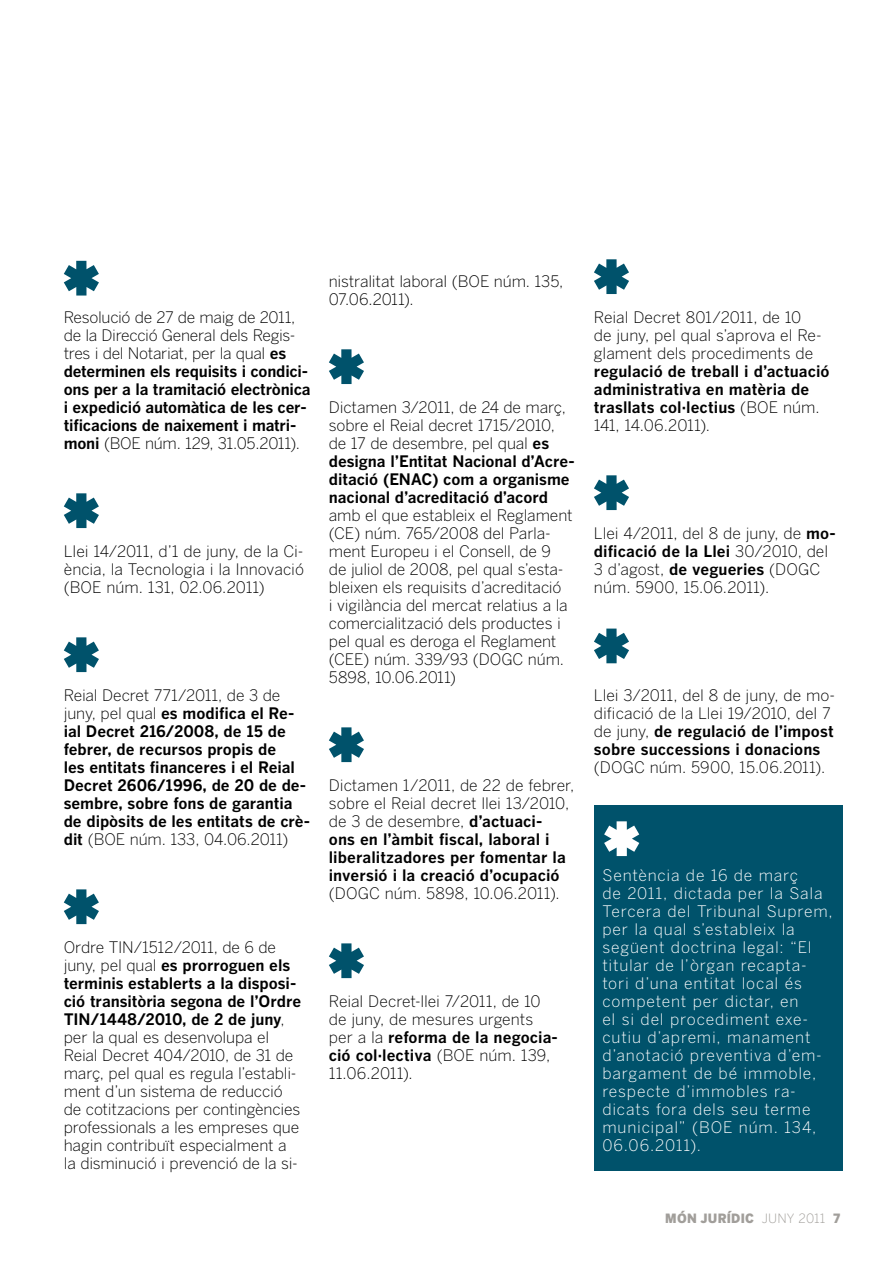
<style>
.page{position:relative;width:893px;height:1263px;background:#fff}
.page>*{position:absolute;margin:0;border:0;box-sizing:border-box;transform-origin:0 0}
.t1{font:300 15.75px/18px "Benton Gothic";letter-spacing:-.005em;color:#000}
.t2{font:700 15.75px/18px "Benton Gothic";letter-spacing:-.005em;color:#000}
.t3{font:300 15.75px/18px "Benton Gothic";letter-spacing:.05em;color:#fff}
.t4{font:900 12.75px "Benton Gothic";letter-spacing:.02em;color:#a19e9a}
.s1{font-weight:300}
.s2{font-weight:700}
</style>
<div class="page">
<div style="left:594px;top:805px;width:249px;height:366px;background:#00526b"></div>
<svg style="left:64px;top:261px;width:35px;height:35px"></svg>
<svg style="left:64px;top:493px;width:35px;height:35px"></svg>
<svg style="left:64px;top:637px;width:35px;height:35px"></svg>
<svg style="left:64px;top:889px;width:35px;height:35px"></svg>
<svg style="left:329px;top:349px;width:35px;height:35px"></svg>
<svg style="left:329px;top:727px;width:35px;height:35px"></svg>
<svg style="left:329px;top:943px;width:35px;height:35px"></svg>
<svg style="left:594px;top:259px;width:35px;height:35px"></svg>
<svg style="left:594px;top:475px;width:35px;height:35px"></svg>
<svg style="left:594px;top:629px;width:35px;height:34px"></svg>
<svg style="left:604px;top:821px;width:35px;height:35px"></svg>
<p class="t2" style="left:64px;top:307px;width:248px"><span class="s1">Resolució de 27 de maig de 2011, de la Direcció General dels Regis&shy;tres i del Notariat, per la qual</span> es determinen els requisits i condici&shy;ons per a la tramitació electrònica i expedició automàtica de les cer&shy;tificacions de naixement i matri&shy;moni <span class="s1">(BOE núm. 129, 31.05.2011).</span></p>
<p class="t1" style="left:64px;top:542px;width:242px;text-align:justify">Llei 14/2011, d’1 de juny, de la Ci&shy;ència, la Tecnologia i la Innovació (BOE núm. 131, 02.06.2011)</p>
<p class="t2" style="left:64px;top:685px;width:248px"><span class="s1">Reial Decret 771/2011, de 3 de juny, pel qual</span> es modifica el Re&shy;ial Decret 216/2008, de 15 de febrer, de recursos propis de<br>les entitats financeres i el Reial<br>Decret 2606/1996, de 20 de de&shy;sembre, sobre fons de garantia de dipòsits de les entitats de crè&shy;dit <span class="s1">(BOE núm. 133, 04.06.2011)</span></p>
<p class="t1" style="left:64px;top:938px;width:239px">Ordre TIN/1512/2011, de 6 de juny, pel qual <span class="s2">es prorroguen els terminis establerts a la disposi&shy;ció transitòria segona de l’Ordre<br>TIN/1448/2010, de 2 de juny</span>, per la qual es desenvolupa el<br>Reial Decret 404/2010, de 31 de març, pel qual es regula l’establi&shy;ment d’un sistema de reducció de cotitzacions per contingències professionals a les empreses que hagin contribuït especialment a la disminució i prevenció de la si-</p>
<p class="t1" style="left:329px;top:272px;width:236px">nistralitat laboral (BOE núm. 135,<br>07.06.2011).</p>
<p class="t2" style="left:329px;top:397px;width:247px"><span class="s1">Dictamen 3/2011, de 24 de març, sobre el Reial decret 1715/2010, de 17 de desembre, pel qual</span> es designa l’Entitat Nacional d’Acre&shy;ditació (ENAC) com a organisme nacional d’acreditació d’acord</p>
<p class="t1" style="left:329px;top:506px;width:245px">amb el que estableix el Reglament (CE) núm. 765/2008 del Parla&shy;ment Europeu i el Consell, de 9<br>de juliol de 2008, pel qual s’esta&shy;bleixen els requisits d’acreditació<br>i vigilància del mercat relatius a la comercialització dels productes i pel qual es deroga el Reglament (CEE) núm. 339/93 (DOGC núm.<br>5898, 10.06.2011)</p>
<p class="t2" style="left:329px;top:775px;width:247px"><span class="s1">Dictamen 1/2011, de 22 de febrer, sobre el Reial decret llei 13/2010, de 3 de desembre,</span> d’actuaci-<br>ons en l’àmbit fiscal, laboral i liberalitzadores per fomentar la inversió i la creació d’ocupació</p>
<p class="t1" style="left:329px;top:884px;width:232px">(DOGC núm. 5898, 10.06.2011).</p>
<p class="t1" style="left:329px;top:992px;width:231px">Reial Decret-llei 7/2011, de 10 de juny, de mesures urgents per a la <span class="s2">reforma de la negocia&shy;ció col·lectiva</span> (BOE núm. 139,<br>11.06.2011).</p>
<p class="t1" style="left:594px;top:308px;width:229px">Reial Decret 801/2011, de 10 de juny, pel qual s’aprova el Re&shy;glament dels procediments de</p>
<p class="t2" style="left:594px;top:361px;width:237px">regulació de treball i d’actuació administrativa en matèria de trasllats col·lectius <span class="s1">(BOE núm.<br>141, 14.06.2011).</span></p>
<p class="t1" style="left:594px;top:524px;width:243px">Llei 4/2011, del 8 de juny, de <span class="s2">mo&shy;dificació de la Llei</span> 30/2010, del<br>3 d’agost, <span class="s2">de vegueries</span> (DOGC núm. 5900, 15.06.2011).</p>
<p class="t1" style="left:594px;top:686px;width:243px">Llei 3/2011, del 8 de juny, de mo&shy;dificació de la Llei 19/2010, del 7 de juny, <span class="s2">de regulació de l’impost sobre successions i donacions</span></p>
<p class="t1" style="left:594px;top:758px;width:233px">(DOGC núm. 5900, 15.06.2011).</p>
<p class="t3" style="left:602px;top:866px;width:232px">Sentència de 16 de març<br>de 2011, dictada per la Sala<br>Tercera del Tribunal Suprem, per la qual s’estableix la següent doctrina legal: “El titular de l’òrgan recapta&shy;tori d’una entitat local és competent per dictar, en<br>el si del procediment exe&shy;cutiu d’apremi, manament d’anotació preventiva d’em&shy;bargament de bé immoble, respecte d’immobles ra&shy;dicats fora dels seu terme municipal” (BOE núm. 134,<br>06.06.2011).</p>
<p class="t4" style="left:665px;top:1210px;width:177px">MÓN JURÍDIC <span class="s1">JUNY 2011</span> 7</p>
</div>
